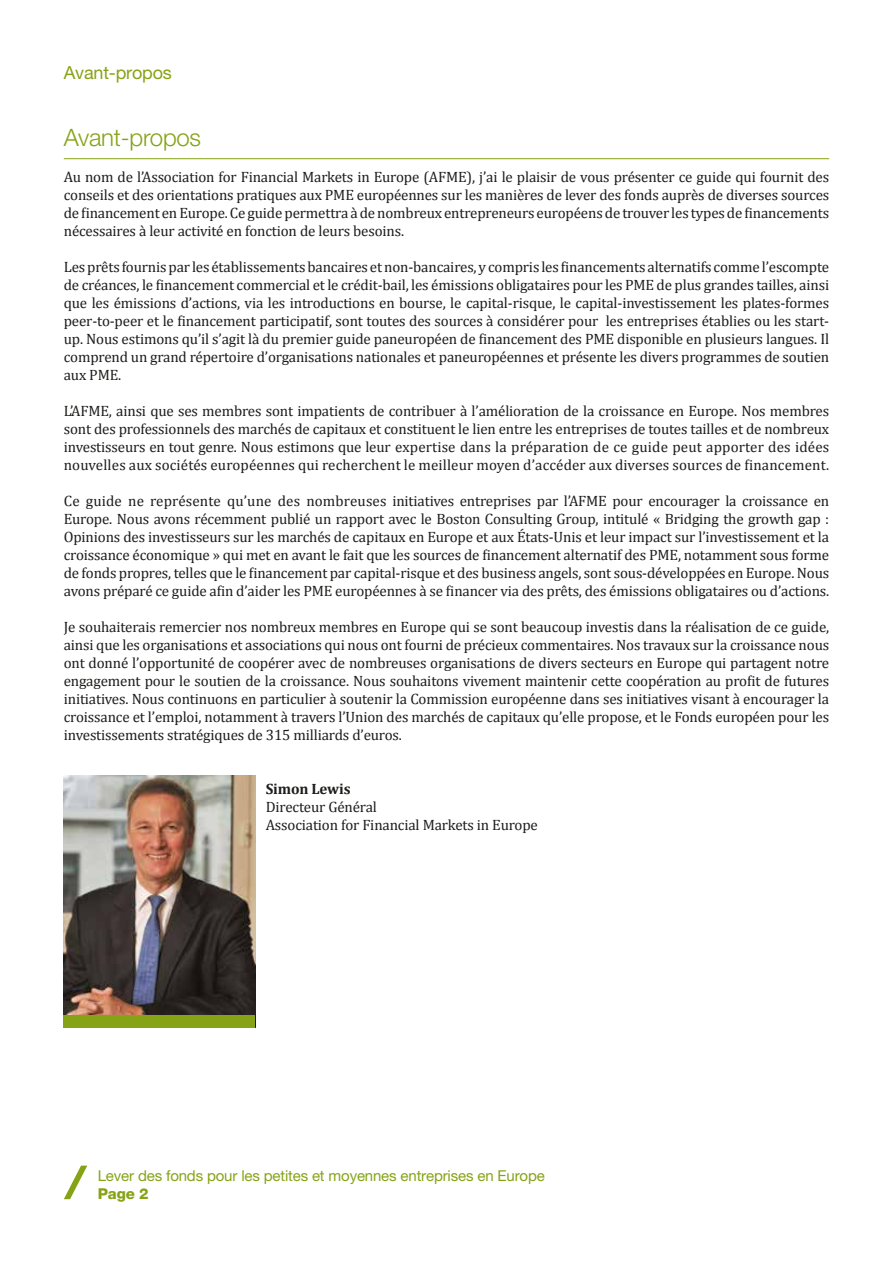
<style>
.page{position:relative;width:893px;height:1263px;background:#fff}
.page>*{position:absolute;margin:0;border:0;box-sizing:border-box;transform-origin:0 0}
.t1{font:300 24px "Helvetica Neue LT Pro";letter-spacing:-.01em;color:#86a315}
.t2{font:18px "Helvetica Neue LT Pro";letter-spacing:-.01em;color:#86a315}
.t3{font:15px/18px "Cambria";letter-spacing:-.01em;color:#1d1d1b;text-align:justify}
.t4{font:15px "Helvetica Neue LT Pro";letter-spacing:-.01em;color:#86a315}
.t5{font:700 15px "Cambria";letter-spacing:-.01em;color:#1d1d1b}
.t6{font:800 15px "Helvetica Neue LT Pro";color:#86a315}
</style>
<div class="page">
<svg style="left:64px;top:1165px;width:23px;height:34px"></svg>
<hr style="left:64px;top:158px;width:765px;height:1px;background:#86a315">
<img style="left:64px;top:776px;width:191px;height:239px">
<div style="left:64px;top:1015px;width:191px;height:13px;background:#86a315"></div>
<p class="t2" style="left:64px;top:62px;width:110px">Avant-propos</p>
<h1 class="t1" style="left:64px;top:122px;width:139px">Avant-propos</h1>
<p class="t3" style="left:64px;top:167px;width:767px">Au nom de l’Association for Financial Markets in Europe (AFME), j’ai le plaisir de vous présenter ce guide qui fournit des conseils et des orientations pratiques aux PME européennes sur les manières de lever des fonds auprès de diverses sources de financement en Europe. Ce guide permettra à de nombreux entrepreneurs européens de trouver les types de financements nécessaires à leur activité en fonction de leurs besoins.</p>
<p class="t3" style="left:64px;top:257px;width:767px">Les prêts fournis par les établissements bancaires et non-bancaires, y compris les financements alternatifs comme l’escompte de créances, le financement commercial et le crédit-bail, les émissions obligataires pour les PME de plus grandes tailles, ainsi que les émissions d’actions, via les introductions en bourse, le capital-risque, le capital-investissement les plates-formes peer-to-peer et le financement participatif, sont toutes des sources à considérer pour les entreprises établies ou les start&shy;up. Nous estimons qu’il s’agit là du premier guide paneuropéen de financement des PME disponible en plusieurs langues. Il comprend un grand répertoire d’organisations nationales et paneuropéennes et présente les divers programmes de soutien aux PME.</p>
<p class="t3" style="left:64px;top:401px;width:767px">L’AFME, ainsi que ses membres sont impatients de contribuer à l’amélioration de la croissance en Europe. Nos membres sont des professionnels des marchés de capitaux et constituent le lien entre les entreprises de toutes tailles et de nombreux investisseurs en tout genre. Nous estimons que leur expertise dans la préparation de ce guide peut apporter des idées nouvelles aux sociétés européennes qui recherchent le meilleur moyen d’accéder aux diverses sources de financement.</p>
<p class="t3" style="left:64px;top:491px;width:767px">Ce guide ne représente qu’une des nombreuses initiatives entreprises par l’AFME pour encourager la croissance en Europe. Nous avons récemment publié un rapport avec le Boston Consulting Group, intitulé « Bridging the growth gap :<br>Opinions des investisseurs sur les marchés de capitaux en Europe et aux États-Unis et leur impact sur l’investissement et la croissance économique » qui met en avant le fait que les sources de financement alternatif des PME, notamment sous forme de fonds propres, telles que le financement par capital-risque et des business angels, sont sous-développées en Europe. Nous avons préparé ce guide afin d’aider les PME européennes à se financer via des prêts, des émissions obligataires ou d’actions.</p>
<p class="t3" style="left:64px;top:617px;width:767px">Je souhaiterais remercier nos nombreux membres en Europe qui se sont beaucoup investis dans la réalisation de ce guide, ainsi que les organisations et associations qui nous ont fourni de précieux commentaires. Nos travaux sur la croissance nous ont donné l’opportunité de coopérer avec de nombreuses organisations de divers secteurs en Europe qui partagent notre engagement pour le soutien de la croissance. Nous souhaitons vivement maintenir cette coopération au profit de futures initiatives. Nous continuons en particulier à soutenir la Commission européenne dans ses initiatives visant à encourager la croissance et l’emploi, notamment à travers l’Union des marchés de capitaux qu’elle propose, et le Fonds européen pour les investissements stratégiques de 315 milliards d’euros.</p>
<p class="t5" style="left:266px;top:779px;width:86px">Simon Lewis</p>
<p class="t3" style="left:266px;top:797px;width:274px">Directeur Général<br>Association for Financial Markets in Europe</p>
<p class="t4" style="left:98px;top:1167px;width:449px">Lever des fonds pour les petites et moyennes entreprises en Europe</p>
<p class="t6" style="left:98px;top:1185px;width:52px">Page 2</p>
</div>
